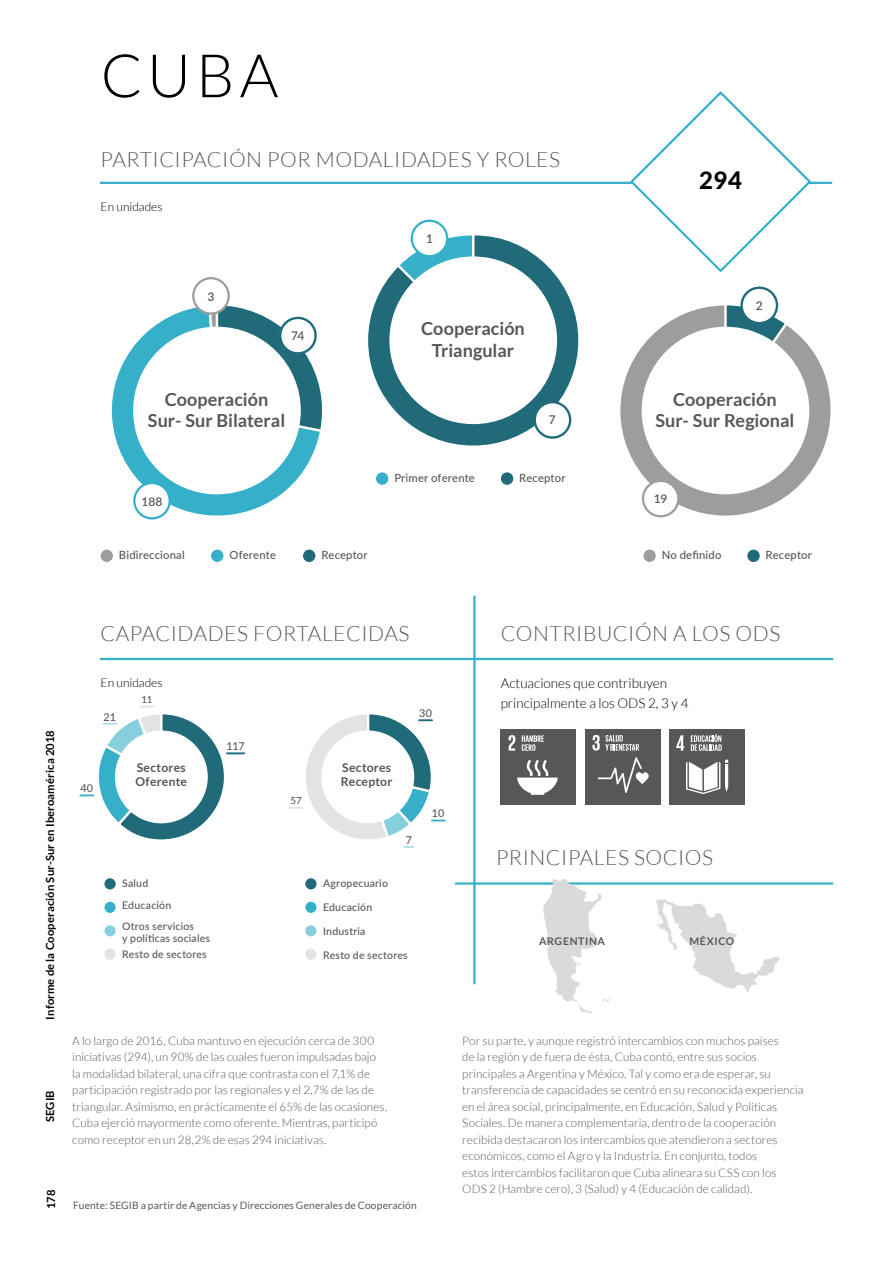
<style>
.page{position:relative;width:893px;height:1263px;background:#fff}
.page>*{position:absolute;margin:0;border:0;box-sizing:border-box;transform-origin:0 0}
.t1{font:300 60px "Lato";color:#000}
.t2{font:800 24px "Lato";color:#000}
.t3{font:300 21px "Lato";letter-spacing:.025em;color:#575756}
.t4{font:700 18px/21.6px "Lato";color:#575756;text-align:center}
.t5{font:300 13.5px/19.5px "Lato";color:#000}
.t6{font:700 12.15px/13.4px "Lato";letter-spacing:.02em;color:#575756}
.t7{font:300 12px "Lato";color:#000}
.t8{font:600 12px "Lato";letter-spacing:-.015em;color:#575756}
.t9{font:300 11.7px/16.5px "Lato";letter-spacing:.005em;color:#575756}
.t10{font:500 11.25px "Lato";letter-spacing:.015em;color:#575756}
.t11{font:700 11.25px "Lato";letter-spacing:.01em;color:#000}
.t12{font:500 10.8px "Lato";letter-spacing:-.01em;color:#575756}
.t13{font:500 10.5px/22.5px "Lato";letter-spacing:.02em;color:#575756}
.t14{font:700 10.5px "Lato";letter-spacing:.06em;color:#575756}
.t15{font:10.2px "Lato";letter-spacing:.015em;color:#575756}
.t16{font:500 9.75px "Lato";color:#575756}
</style>
<div class="page">
<svg style="left:111px;top:303px;width:209px;height:217px"></svg>
<svg style="left:620px;top:305px;width:211px;height:213px"></svg>
<svg style="left:207px;top:303px;width:115px;height:131px"></svg>
<svg style="left:368px;top:232px;width:211px;height:214px"></svg>
<svg style="left:722px;top:303px;width:68px;height:54px"></svg>
<svg style="left:656px;top:899px;width:124px;height:93px"></svg>
<hr style="left:101px;top:182px;width:730px;height:2px;background:#36b0c9">
<hr style="left:101px;top:658px;width:731px;height:2px;background:#36b0c9">
<hr style="left:456px;top:882px;width:376px;height:3px;background:#36b0c9">
<hr style="left:473px;top:596px;width:3px;height:387px;background:#36b0c9">
<div style="left:642px;top:327px;width:167px;height:167px;background:#fff;border-radius:50%"></div>
<div style="left:501px;top:729px;width:75px;height:75px;background:#575756"></div>
<svg style="left:517px;top:760px;width:41px;height:35px"></svg>
<svg style="left:509px;top:735px;width:6px;height:15px"></svg>
<svg style="left:522px;top:735px;width:22px;height:16px"></svg>
<div style="left:585px;top:729px;width:75px;height:75px;background:#575756"></div>
<svg style="left:598px;top:757px;width:51px;height:36px"></svg>
<svg style="left:592px;top:735px;width:47px;height:16px"></svg>
<div style="left:669px;top:729px;width:75px;height:75px;background:#575756"></div>
<svg style="left:686px;top:759px;width:42px;height:35px"></svg>
<svg style="left:676px;top:735px;width:8px;height:15px"></svg>
<svg style="left:691px;top:734px;width:31px;height:17px"></svg>
<svg style="left:628px;top:91px;width:185px;height:181px"></svg>
<div style="left:211px;top:550px;width:12px;height:12px;background:#36b0c9;border-radius:50%"></div>
<div style="left:101px;top:550px;width:12px;height:12px;background:#9d9d9c;border-radius:50%"></div>
<div style="left:303px;top:550px;width:12px;height:12px;background:#206a79;border-radius:50%"></div>
<svg style="left:543px;top:879px;width:67px;height:134px"></svg>
<div style="left:280px;top:318px;width:36px;height:35px;background:#fff;border-radius:50%"></div>
<div style="left:279px;top:317px;width:38px;height:37px;border:2px solid #000;border-radius:50%"></div>
<div style="left:134px;top:483px;width:36px;height:35px;background:#fff;border-radius:50%"></div>
<div style="left:133px;top:482px;width:38px;height:37px;border:2px solid #36b0c9;border-radius:50%"></div>
<div style="left:412px;top:221px;width:35px;height:35px;background:#fff;border-radius:50%"></div>
<div style="left:411px;top:220px;width:37px;height:37px;border:2px solid #36b0c9;border-radius:50%"></div>
<div style="left:133px;top:327px;width:168px;height:167px;background:#fff;border-radius:50%"></div>
<svg style="left:192px;top:277px;width:38px;height:38px"></svg>
<div style="left:535px;top:402px;width:35px;height:36px;background:#fff;border-radius:50%"></div>
<div style="left:534px;top:401px;width:37px;height:38px;border:2px solid #000;border-radius:50%"></div>
<div style="left:742px;top:288px;width:35px;height:35px;background:#fff;border-radius:50%"></div>
<div style="left:740px;top:287px;width:38px;height:37px;border:2px solid #000;border-radius:50%"></div>
<div style="left:389px;top:256px;width:168px;height:168px;background:#fff;border-radius:50%"></div>
<div style="left:642px;top:480px;width:37px;height:37px;background:#fff;border:2px solid #9d9d9c;border-radius:50%"></div>
<div style="left:376px;top:472px;width:12px;height:13px;background:#36b0c9;border-radius:50%"></div>
<svg style="left:501px;top:472px;width:12px;height:13px"></svg>
<svg style="left:747px;top:550px;width:13px;height:12px"></svg>
<div style="left:643px;top:550px;width:13px;height:12px;background:#9d9d9c;border-radius:50%"></div>
<div style="left:104px;top:902px;width:12px;height:11px;background:#36b0c9;border-radius:50%"></div>
<div style="left:104px;top:925px;width:12px;height:11px;background:#87cfde;border-radius:50%"></div>
<div style="left:104px;top:949px;width:12px;height:11px;background:#e3e3e3;border-radius:50%"></div>
<svg style="left:104px;top:878px;width:12px;height:11px"></svg>
<div style="left:305px;top:902px;width:11px;height:11px;background:#36b0c9;border-radius:50%"></div>
<div style="left:305px;top:925px;width:11px;height:11px;background:#87cfde;border-radius:50%"></div>
<div style="left:305px;top:949px;width:11px;height:11px;background:#e3e3e3;border-radius:50%"></div>
<div style="left:305px;top:878px;width:11px;height:11px;background:#206a79;border-radius:50%"></div>
<svg style="left:80px;top:706px;width:164px;height:134px"></svg>
<svg style="left:290px;top:714px;width:155px;height:134px"></svg>
<h1 class="t1" style="left:101px;top:43px;width:179px">CUBA</h1>
<h3 class="t3" style="left:101px;top:149px;width:461px">PARTICIPACIÓN POR MODALIDADES Y ROLES</h3>
<p class="t7" style="left:101px;top:200px;width:63px">En unidades</p>
<p class="t8" style="left:207px;top:288px;width:8px">3</p>
<p class="t8" style="left:291px;top:327px;width:15px">74</p>
<h3 class="t4" style="left:148px;top:388px;width:139px">Cooperación<br>Sur- Sur Bilateral</h3>
<p class="t8" style="left:141px;top:492px;width:23px">188</p>
<p class="t10" style="left:119px;top:547px;width:67px">Bidireccional</p>
<p class="t10" style="left:229px;top:547px;width:48px">Oferente</p>
<p class="t10" style="left:321px;top:547px;width:48px">Receptor</p>
<p class="t8" style="left:426px;top:230px;width:8px">1</p>
<h3 class="t4" style="left:421px;top:318px;width:105px">Cooperación<br>Triangular</h3>
<p class="t8" style="left:549px;top:411px;width:8px">7</p>
<p class="t10" style="left:394px;top:470px;width:82px">Primer oferente</p>
<p class="t10" style="left:519px;top:470px;width:48px">Receptor</p>
<h2 class="t2" style="left:699px;top:163px;width:44px">294</h2>
<p class="t8" style="left:756px;top:297px;width:8px">2</p>
<h3 class="t4" style="left:655px;top:388px;width:140px">Cooperación<br>Sur- Sur Regional</h3>
<p class="t8" style="left:654px;top:490px;width:15px">19</p>
<p class="t10" style="left:662px;top:547px;width:61px">No definido</p>
<p class="t10" style="left:766px;top:547px;width:48px">Receptor</p>
<p class="t11" style="left:44px;top:1019px;width:291px;rotate:-90deg">Informe de la Cooperación Sur-Sur en Iberoamérica 2018</p>
<p class="t11" style="left:44px;top:1122px;width:33px;rotate:-90deg">SEGIB</p>
<p class="t11" style="left:45px;top:1209px;width:21px;rotate:-90deg">178</p>
<h3 class="t3" style="left:101px;top:622px;width:310px">CAPACIDADES FORTALECIDAS</h3>
<p class="t12" style="left:80px;top:780px;width:14px">40</p>
<p class="t7" style="left:101px;top:676px;width:63px">En unidades</p>
<p class="t16" style="left:142px;top:692px;width:13px">11</p>
<p class="t12" style="left:104px;top:709px;width:14px">21</p>
<p class="t12" style="left:419px;top:705px;width:14px">30</p>
<p class="t6" style="left:136px;top:761px;width:53px">Sectores<br>Oferente</p>
<p class="t12" style="left:226px;top:738px;width:20px">117</p>
<p class="t16" style="left:290px;top:793px;width:13px">57</p>
<p class="t6" style="left:341px;top:761px;width:53px">Sectores<br>Receptor</p>
<p class="t12" style="left:406px;top:832px;width:8px">7</p>
<p class="t12" style="left:432px;top:806px;width:14px">10</p>
<p class="t13" style="left:122px;top:871px;width:51px">Salud<br>Educación</p>
<p class="t13" style="left:122px;top:919px;width:90px;line-height:12px">Otros servicios<br>y políticas sociales</p>
<p class="t13" style="left:122px;top:942px;width:86px">Resto de sectores</p>
<p class="t13" style="left:323px;top:871px;width:66px">Agropecuario</p>
<p class="t13" style="left:323px;top:895px;width:51px">Educación</p>
<p class="t13" style="left:323px;top:919px;width:44px">Industria</p>
<p class="t13" style="left:323px;top:944px;width:86px">Resto de sectores</p>
<h3 class="t3" style="left:501px;top:622px;width:281px">CONTRIBUCIÓN A LOS ODS</h3>
<p class="t5" style="left:501px;top:674px;width:189px">Actuaciones que contribuyen principalmente a los ODS 2, 3 y 4</p>
<h3 class="t3" style="left:496px;top:846px;width:219px">PRINCIPALES SOCIOS</h3>
<p class="t14" style="left:539px;top:936px;width:68px">ARGENTINA</p>
<p class="t14" style="left:689px;top:935px;width:46px">MÉXICO</p>
<p class="t9" style="left:72px;top:1032px;width:316px">A lo largo de 2016, Cuba mantuvo en ejecución cerca de 300 iniciativas (294), un 90% de las cuales fueron impulsadas bajo la modalidad bilateral, una cifra que contrasta con el 7,1% de participación registrado por las regionales y el 2,7% de las de triangular. Asimismo, en prácticamente el 65% de las ocasiones, Cuba ejerció mayormente como oferente. Mientras, participó como receptor en un 28,2% de esas 294 iniciativas.</p>
<p class="t9" style="left:462px;top:1032px;width:343px">Por su parte, y aunque registró intercambios con muchos países<br>de la región y de fuera de ésta, Cuba contó, entre sus socios principales a Argentina y México. Tal y como era de esperar, su transferencia de capacidades se centró en su reconocida experiencia en el área social, principalmente, en Educación, Salud y Políticas Sociales. De manera complementaria, dentro de la cooperación recibida destacaron los intercambios que atendieron a sectores económicos, como el Agro y la Industria. En conjunto, todos<br>estos intercambios facilitaron que Cuba alineara su CSS con los ODS 2 (Hambre cero), 3 (Salud) y 4 (Educación de calidad).</p>
<p class="t15" style="left:73px;top:1199px;width:345px">Fuente: SEGIB a partir de Agencias y Direcciones Generales de Cooperación</p>
</div>
